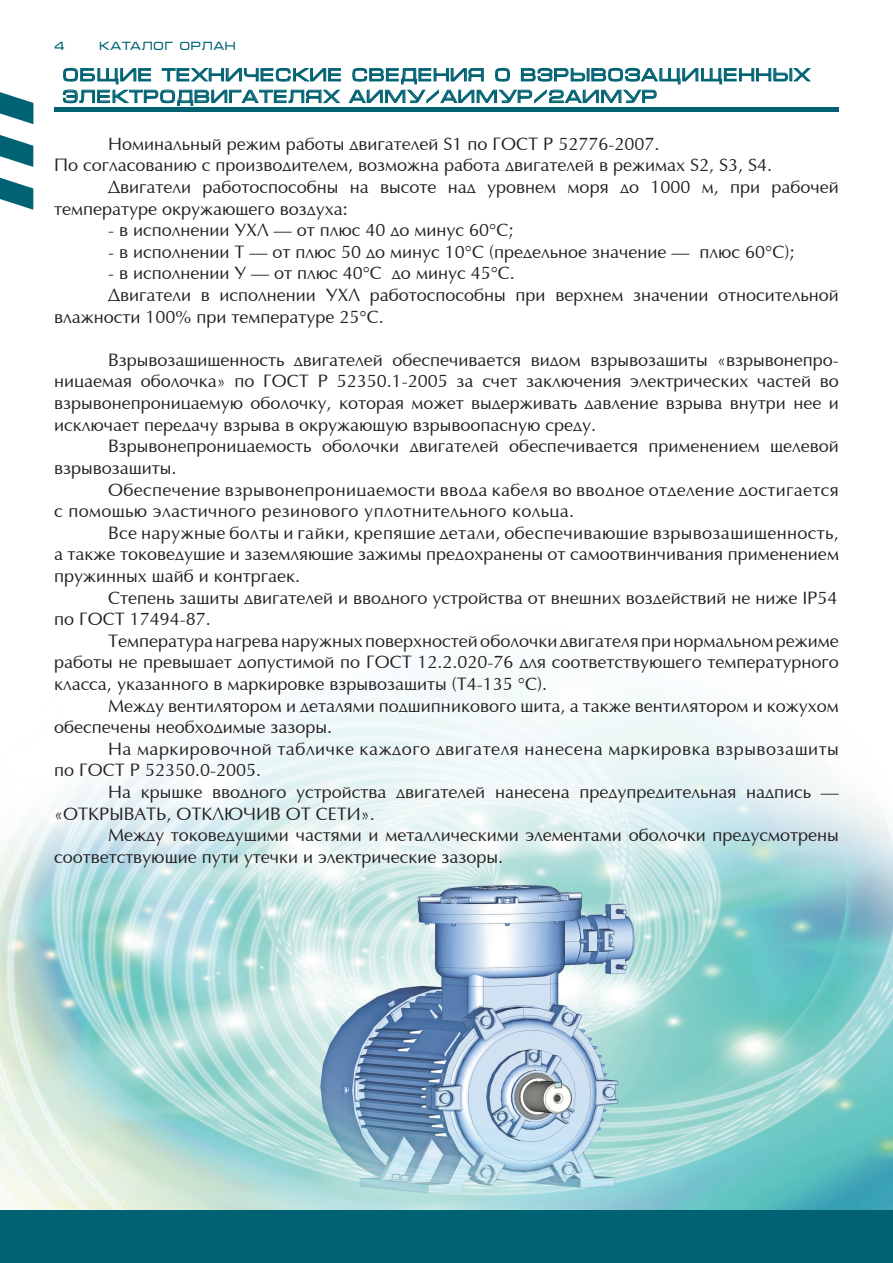
<style>
.page{position:relative;width:893px;height:1263px;background:#fff}
.page>*{position:absolute;margin:0;border:0;box-sizing:border-box;transform-origin:0 0}
.t1{font:18px/21.6px "Optima";color:#231f20}
.t2{font:18px/21.6px "Optima";letter-spacing:.02em;color:#231f20}
.t3{font:18px/21.6px "Optima";letter-spacing:.03em;color:#231f20}
.t4{font:18px/21.6px "Micra";color:#006272}
.t5{font:12px "Micra";color:#006272}
</style>
<div class="page">
<div style="left:0;top:1209px;width:893px;height:54px;background:#006272"></div>
<svg style="left:0;top:177px;width:33px;height:33px"></svg>
<svg style="left:0;top:135px;width:33px;height:32px"></svg>
<svg style="left:0;top:92px;width:33px;height:32px"></svg>
<img style="left:0;top:670px;width:893px;height:539px">
<div style="left:54px;top:107px;width:785px;height:5px;background:#006272"></div>
<svg style="left:63px;top:68px;width:278px;height:38px"></svg>
<svg style="left:348px;top:68px;width:463px;height:36px"></svg>
<p class="t5" style="left:54px;top:40px;width:13px">4</p>
<p class="t5" style="left:99px;top:40px;width:138px">КАТАЛОГ ОРЛАН</p>
<p class="t4" style="left:63px;top:64px;width:750px">ОБЩИЕ ТЕХНИЧЕСКИЕ СВЕДЕНИЯ О взрывозащищенных электродвигателях АИМУ/АИМУР/2аимур</p>
<p class="t1" style="left:108px;top:134px;width:553px">Номинальный режим работы двигателей S1 по ГОСТ Р 52776-2007.</p>
<p class="t1" style="left:54px;top:155px;width:720px">По согласованию с производителем, возможна работа двигателей в режимах S2, S3, S4.</p>
<p class="t1" style="left:108px;top:177px;width:732px">Двигатели работоспособны на высоте над уровнем моря до 1000 м, при рабочей</p>
<p class="t1" style="left:54px;top:199px;width:295px">температуре окружающего воздуха:</p>
<p class="t1" style="left:108px;top:220px;width:407px">- в исполнении УХЛ — от плюс 40 до минус 60°С;</p>
<p class="t1" style="left:108px;top:242px;width:688px">- в исполнении Т — от плюс 50 до минус 10°С (предельное значение — плюс 60°С);</p>
<p class="t1" style="left:108px;top:263px;width:408px">- в исполнении У — от плюс 40°С до минус 45°С.</p>
<p class="t1" style="left:108px;top:285px;width:732px">Двигатели в исполнении УХЛ работоспособны при верхнем значении относительной</p>
<p class="t1" style="left:54px;top:307px;width:331px">влажности 100% при температуре 25°С.</p>
<p class="t1" style="left:54px;top:350px;width:786px;text-align:justify;text-indent:54px">Взрывозащищенность двигателей обеспечивается видом взрывозащиты «взрывонепро&shy;ницаемая оболочка» по ГОСТ Р 52350.1-2005 за счет заключения электрических частей во взрывонепроницаемую оболочку, которая может выдерживать давление взрыва внутри нее и исключает передачу взрыва в окружающую взрывоопасную среду.</p>
<p class="t1" style="left:54px;top:436px;width:786px;text-indent:54px">Взрывонепроницаемость оболочки двигателей обеспечивается применением щелевой взрывозащиты.</p>
<p class="t2" style="left:54px;top:479px;width:786px;text-indent:54px">Обеспечение взрывонепроницаемости ввода кабеля во вводное отделение достигается с помощью эластичного резинового уплотнительного кольца.</p>
<p class="t1" style="left:54px;top:523px;width:786px;text-align:justify;text-indent:54px">Все наружные болты и гайки, крепящие детали, обеспечивающие взрывозащищенность, а также токоведущие и заземляющие зажимы предохранены от самоотвинчивания применением пружинных шайб и контргаек.</p>
<p class="t1" style="left:54px;top:587px;width:785px;text-indent:54px">Степень защиты двигателей и вводного устройства от внешних воздействий не ниже IP54 по ГОСТ 17494-87.</p>
<p class="t1" style="left:54px;top:631px;width:786px;text-align:justify;text-indent:54px">Температура нагрева наружных поверхностей оболочки двигателя при нормальном режиме работы не превышает допустимой по ГОСТ 12.2.020-76 для соответствующего температурного класса, указанного в маркировке взрывозащиты (Т4-135 °С).</p>
<p class="t1" style="left:54px;top:695px;width:786px;text-indent:54px">Между вентилятором и деталями подшипникового щита, а также вентилятором и кожухом обеспечены необходимые зазоры.</p>
<p class="t3" style="left:54px;top:739px;width:786px;text-indent:54px">На маркировочной табличке каждого двигателя нанесена маркировка взрывозащиты по ГОСТ Р 52350.0-2005.</p>
<p class="t1" style="left:54px;top:782px;width:786px;text-indent:54px">На крышке вводного устройства двигателей нанесена предупредительная надпись — «ОТКРЫВАТЬ, ОТКЛЮЧИВ ОТ СЕТИ».</p>
<p class="t1" style="left:54px;top:825px;width:786px;text-indent:54px">Между токоведущими частями и металлическими элементами оболочки предусмотрены соответствующие пути утечки и электрические зазоры.</p>
</div>
